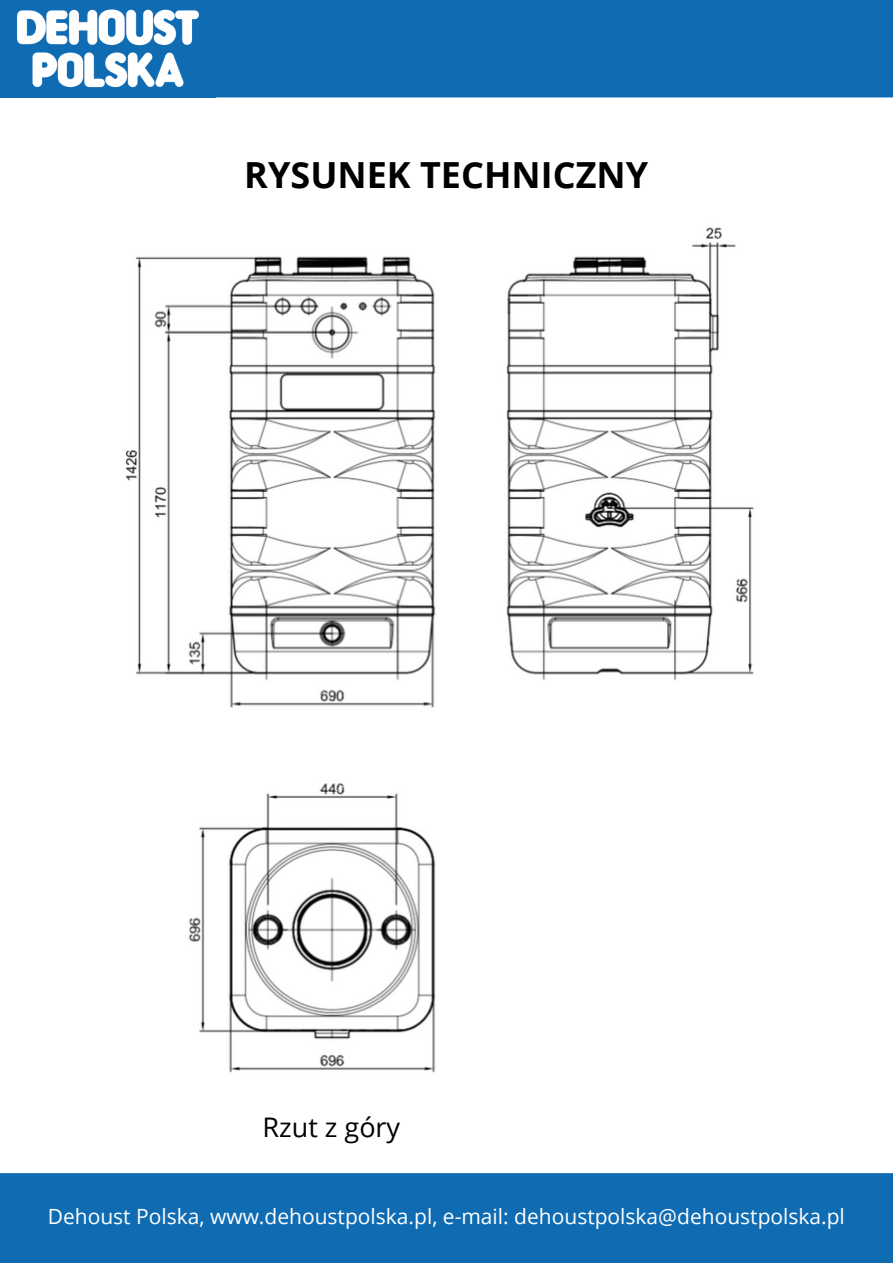
<style>
.page{position:relative;width:893px;height:1264px;background:#fff}
.page>*{position:absolute;margin:0;border:0;box-sizing:border-box;transform-origin:0 0}
.t1{font:700 36px "Open Sans";color:#000}
.t2{font:27px "Open Sans";color:#000}
.t3{font:21px "Open Sans";color:#fff}
</style>
<div class="page">
<div style="left:216px;top:0;width:676px;height:97px;background:#0f6cb3"></div>
<div style="left:0;top:1173px;width:892px;height:89px;background:#0f6cb3"></div>
<img style="left:0;top:0;width:216px;height:98px">
<img style="left:125px;top:227px;width:629px;height:846px">
<h1 class="t1" style="left:244px;top:150px;width:405px">RYSUNEK TECHNICZNY</h1>
<p class="t2" style="left:262px;top:1108px;width:139px">Rzut z góry</p>
<p class="t3" style="left:48px;top:1200px;width:798px">Dehoust Polska, www.dehoustpolska.pl, e-mail: dehoustpolska@dehoustpolska.pl</p>
</div>
